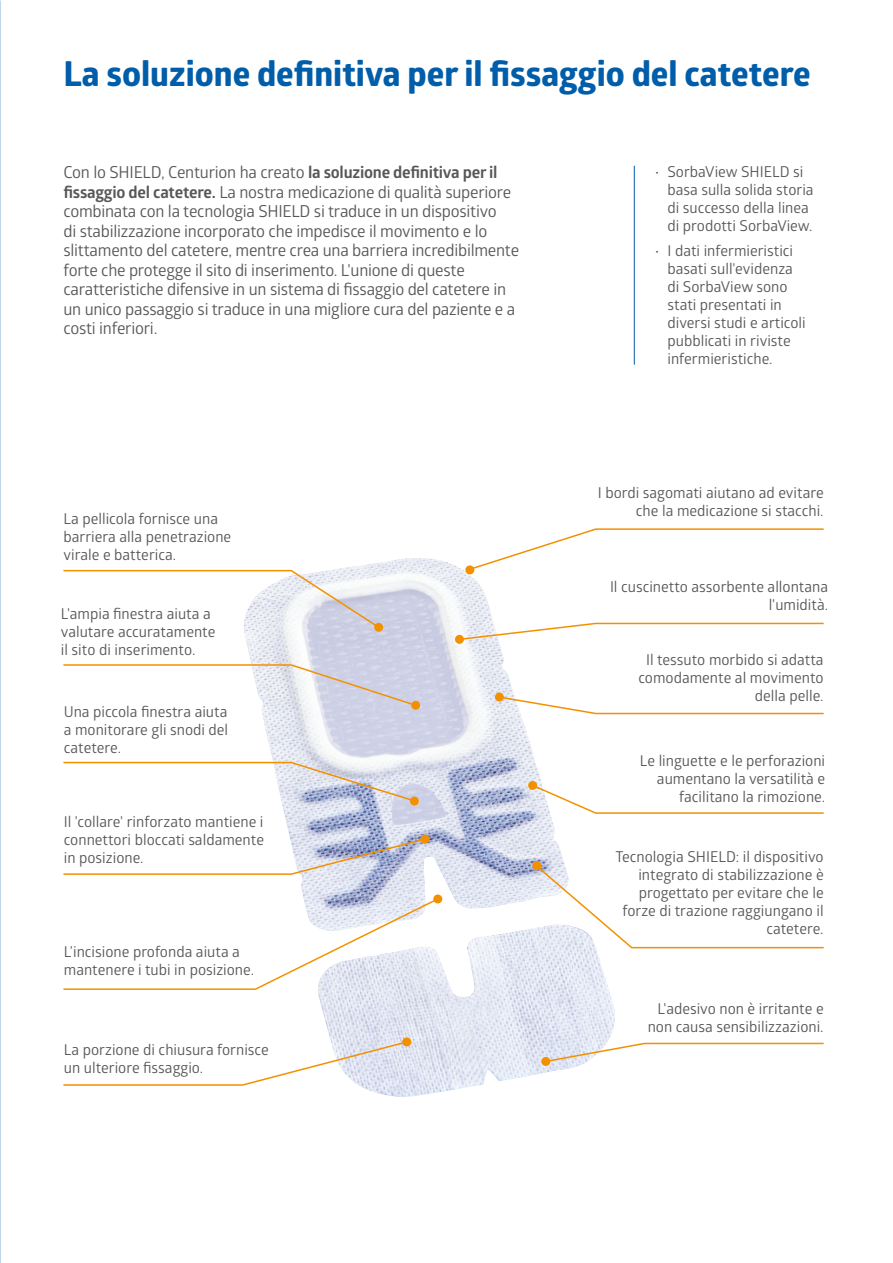
<style>
.page{position:relative;width:893px;height:1263px;background:#fff}
.page>*{position:absolute;margin:0;border:0;box-sizing:border-box;transform-origin:0 0}
.t1{font:700 34.5px "Globerx";color:#005da9}
.back_page_body_copy{font:16.5px/19.5px "Glober";letter-spacing:-.015em;color:#575756}
.Value-based_F_Bs{font:15px/18px "Glober";color:#575756}
.s1{font-weight:700}
</style>
<div class="page">
<svg style="left:0;top:0;width:1px;height:1263px"></svg>
<hr style="left:634px;top:166px;width:1px;height:199px;background:#005da9">
<img style="left:244px;top:558px;width:325px;height:438px">
<svg style="left:465px;top:565px;width:9px;height:9px"></svg>
<div style="left:455px;top:635px;width:9px;height:9px;background:#f39000;border-radius:50%"></div>
<div style="left:495px;top:693px;width:9px;height:8px;background:#f39000;border-radius:50%"></div>
<div style="left:541px;top:1057px;width:9px;height:9px;background:#f39000;border-radius:50%"></div>
<svg style="left:528px;top:781px;width:9px;height:9px"></svg>
<svg style="left:532px;top:861px;width:9px;height:9px"></svg>
<svg style="left:468px;top:528px;width:356px;height:43px"></svg>
<svg style="left:458px;top:622px;width:366px;height:19px"></svg>
<svg style="left:498px;top:695px;width:326px;height:20px"></svg>
<svg style="left:544px;top:1042px;width:280px;height:21px"></svg>
<svg style="left:531px;top:783px;width:293px;height:31px"></svg>
<svg style="left:535px;top:864px;width:289px;height:85px"></svg>
<div style="left:374px;top:623px;width:9px;height:9px;background:#f39000;border-radius:50%"></div>
<svg style="left:411px;top:701px;width:9px;height:9px"></svg>
<svg style="left:410px;top:796px;width:9px;height:9px"></svg>
<svg style="left:402px;top:1037px;width:9px;height:9px"></svg>
<svg style="left:420px;top:834px;width:9px;height:9px"></svg>
<svg style="left:433px;top:894px;width:9px;height:9px"></svg>
<svg style="left:63px;top:569px;width:318px;height:60px"></svg>
<svg style="left:63px;top:663px;width:355px;height:44px"></svg>
<svg style="left:63px;top:761px;width:353px;height:42px"></svg>
<svg style="left:63px;top:1040px;width:346px;height:46px"></svg>
<svg style="left:63px;top:837px;width:364px;height:38px"></svg>
<svg style="left:63px;top:897px;width:377px;height:94px"></svg>
<p class="t1" style="left:63px;top:49px;width:749px">La soluzione definitiva per il fissaggio del catetere</p>
<p class="back_page_body_copy" style="left:63px;top:162px;width:457px">Con lo SHIELD, Centurion ha creato <span class="s1">la soluzione definitiva per il fissaggio del catetere.</span> La nostra medicazione di qualità superiore combinata con la tecnologia SHIELD si traduce in un dispositivo<br>di stabilizzazione incorporato che impedisce il movimento e lo slittamento del catetere, mentre crea una barriera incredibilmente forte che protegge il sito di inserimento. L'unione di queste caratteristiche difensive in un sistema di fissaggio del catetere in un unico passaggio si traduce in una migliore cura del paziente e a costi inferiori.</p>
<p class="Value-based_F_Bs" style="left:667px;top:162px;width:148px;text-indent:-13px">• SorbaView SHIELD si basa sulla solida storia di successo della linea di prodotti SorbaView.</p>
<p class="Value-based_F_Bs" style="left:667px;top:241px;width:140px;text-indent:-13px">• I dati infermieristici basati sull'evidenza di SorbaView sono stati presentati in diversi studi e articoli pubblicati in riviste infermieristiche.</p>
<p class="Value-based_F_Bs" style="left:63px;top:509px;width:169px">La pellicola fornisce una barriera alla penetrazione virale e batterica.</p>
<p class="Value-based_F_Bs" style="left:61px;top:604px;width:156px">L'ampia finestra aiuta a valutare accuratamente il sito di inserimento.</p>
<p class="Value-based_F_Bs" style="left:64px;top:702px;width:166px;text-align:justify">Una piccola finestra aiuta a monitorare gli snodi del catetere.</p>
<p class="Value-based_F_Bs" style="left:64px;top:812px;width:202px;text-align:justify">Il 'collare' rinforzato mantiene i connettori bloccati saldamente in posizione.</p>
<p class="Value-based_F_Bs" style="left:64px;top:942px;width:192px">L’incisione profonda aiuta a mantenere i tubi in posizione.</p>
<p class="Value-based_F_Bs" style="left:64px;top:1040px;width:206px">La porzione di chiusura fornisce un ulteriore fissaggio.</p>
<p class="Value-based_F_Bs" style="left:598px;top:483px;width:227px;text-align:right">I bordi sagomati aiutano ad evitare che la medicazione si stacchi.</p>
<p class="Value-based_F_Bs" style="left:610px;top:577px;width:220px;text-align:right">Il cuscinetto assorbente allontana l'umidità.</p>
<p class="Value-based_F_Bs" style="left:638px;top:650px;width:187px;text-align:right">Il tessuto morbido si adatta comodamente al movimento della pelle.</p>
<p class="Value-based_F_Bs" style="left:640px;top:751px;width:187px;text-align:right">Le linguette e le perforazioni aumentano la versatilità e facilitano la rimozione.</p>
<p class="Value-based_F_Bs" style="left:615px;top:847px;width:210px;text-align:right">Tecnologia SHIELD: il dispositivo integrato di stabilizzazione è progettato per evitare che le forze di trazione raggiungano il catetere.</p>
<p class="Value-based_F_Bs" style="left:648px;top:999px;width:177px;text-align:right">L'adesivo non è irritante e non causa sensibilizzazioni.</p>
</div>
